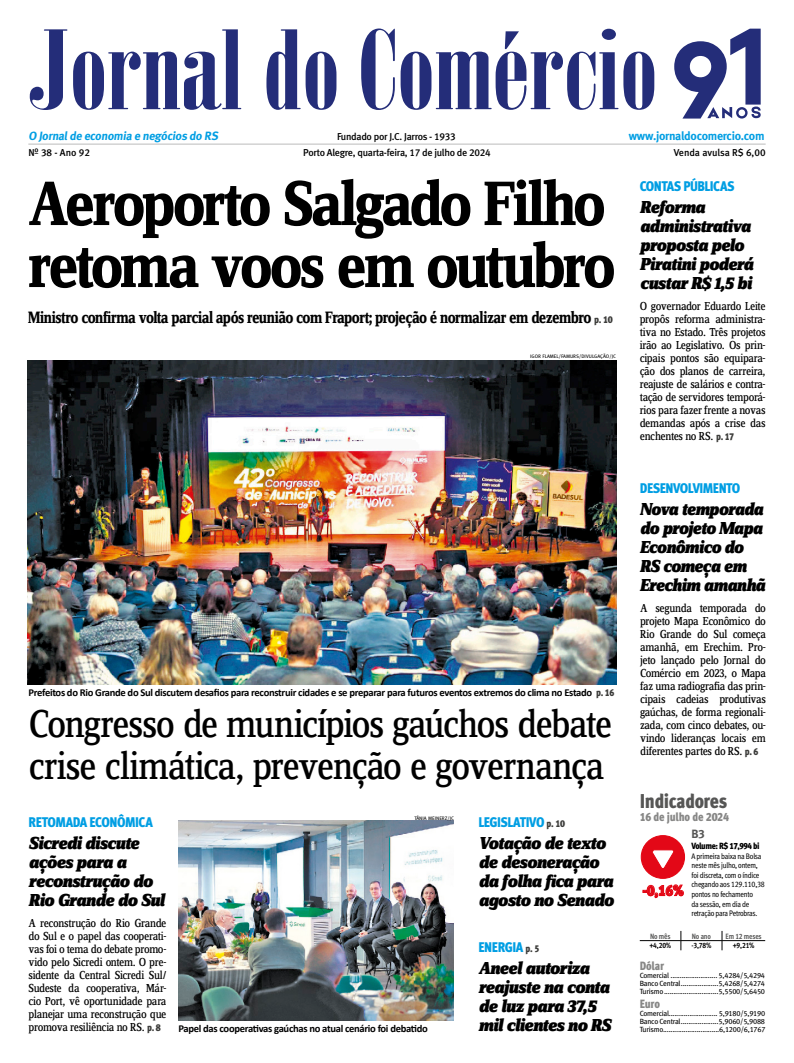
<style>
.page{position:relative;width:794px;height:1063px;background:#fff}
.page>*{position:absolute;margin:0;border:0;box-sizing:border-box;transform-origin:0 0}
.manchete{font:700 65px/62px "Zine Serif Dis";letter-spacing:-.055em;color:#000}
.titulo{font:40px/42px "Zine Serif Dis";letter-spacing:-.045em;color:#000}
.Titulo_Indicadores{font:20px "Meta Cond Black LF";letter-spacing:-.02em;color:#565655}
.titulo_chamadas{font:italic 900 18px/19px "Zine Serif Dis";letter-spacing:-.035em;color:#000}
.linha_de_apoio_da_ma{font:700 17.1px "Zine Serif Dis";letter-spacing:-.04em;color:#000;scale:.9 1}
.t1{font:15px "Meta Cond Black LF";color:#e30817}
.cartola{font:14px "Meta Cond Black LF";letter-spacing:-.035em;color:#009ee3}
.manchete-2{font:14px "Meta Cond Black LF";letter-spacing:-.035em;color:#009ee3}
.TEXTO_capa{font:12px/13px "Zine Serif Dis";letter-spacing:-.035em;color:#000;text-align:justify}
.t2{font:700 12px "Meta";letter-spacing:-.02em;color:#009ee3}
.Data_Indicadores{font:12px "Meta Cond Black LF";letter-spacing:-.02em;color:#878786}
.indicadores_negrito{font:12px "Meta Cond Black LF";color:#878786}
.t3{font:12px "Meta Bold LF";color:#565655}
.Legenda{font:700 10.6px "Calibri";letter-spacing:-.03em;color:#000}
.t4{font:10px "Meta Medium LF";letter-spacing:-.025em;color:#000}
.t5{font:10px "Meta Cond Black LF";color:#3c3c3a}
.t6{font:10px "Meta Medium LF";letter-spacing:-.005em;color:#000}
.t7{font:9px "Meta Cond Black LF";letter-spacing:-.05em;color:#000}
.t8{font:8px/9.6px "Meta Cond Book LF";letter-spacing:-.03em;color:#000}
.topo_negrito{font:7.7px "Meta Cond Bold LF";letter-spacing:-.02em;color:#565655}
.topo_negrito-2{font:7.7px "Meta Cond Bold LF";color:#000}
.indicadores_negrito-2{font:7.5px/8px "Meta Book LF";letter-spacing:-.03em;color:#000}
.Crédito{font:5px "Meta Book Caps";color:#000}
.s1{font-family:"Meta Cond Black LF";font-weight:400;font-size:10px;color:#3c3c3a}
</style>
<div class="page">
<hr style="left:28px;top:144px;width:737px;height:1px;background:#bbb">
<svg style="left:30px;top:29px;width:37px;height:81px"></svg>
<svg style="left:73px;top:29px;width:168px;height:81px"></svg>
<svg style="left:266px;top:29px;width:70px;height:81px"></svg>
<svg style="left:361px;top:29px;width:293px;height:81px"></svg>
<svg style="left:674px;top:29px;width:86px;height:90px"></svg>
<img style="left:28px;top:361px;width:588px;height:323px">
<img style="left:178px;top:820px;width:276px;height:200px">
<hr style="left:640px;top:940px;width:41px;height:1px;background:#000">
<hr style="left:681px;top:940px;width:41px;height:1px;background:#000">
<svg style="left:680px;top:931px;width:1px;height:19px"></svg>
<hr style="left:722px;top:940px;width:43px;height:1px;background:#000">
<svg style="left:722px;top:931px;width:1px;height:19px"></svg>
<svg style="left:640px;top:835px;width:45px;height:63px"></svg>
<p class="t2" style="left:28px;top:129px;width:193px">O Jornalde economia e negócios do RS</p>
<p class="t4" style="left:337px;top:131px;width:120px">Fundado por J.C. Jarros - 1933</p>
<p class="t2" style="left:629px;top:129px;width:137px">www.jornaldocomercio.com</p>
<p class="t6" style="left:674px;top:147px;width:93px">Venda avulsa R$ 6,00</p>
<p class="manchete" style="left:28px;top:176px;width:589px">Aeroporto Salgado Filho retoma voos em outubro</p>
<p class="t4" style="left:28px;top:147px;width:63px">Nº 38 - Ano 92</p>
<p class="t4" style="left:303px;top:147px;width:189px">Porto Alegre, quarta-feira, 17 de julho de 2024</p>
<p class="cartola" style="left:640px;top:178px;width:97px">CONTAS PÚBLICAS</p>
<p class="titulo_chamadas" style="left:640px;top:199px;width:115px">Reforma administrativa proposta pelo<br>Piratini poderá custar R$ 1,5 bi</p>
<p class="TEXTO_capa" style="left:640px;top:300px;width:127px">O governador Eduardo Leite propôs reforma administra&shy;tiva no Estado. Três projetos irão ao Legislativo. Os prin&shy;cipais pontos são equipara&shy;ção dos planos de carreira, reajuste de salários e contra&shy;tação de servidores temporá&shy;rios para fazer frente a novas demandas após a crise das enchentes no RS.</p>
<p class="linha_de_apoio_da_ma" style="left:28px;top:309px;width:627px">Ministro confirma volta parcial após reunião com Fraport; projeção é normalizar em dezembro</p>
<p class="t5" style="left:594px;top:314px;width:20px">p. 10</p>
<p class="Crédito" style="left:530px;top:353px;width:87px">IGOR FLAMEL/FAMURS/DIVULGAÇÃO/JC</p>
<p class="t5" style="left:716px;top:430px;width:20px">p. 17</p>
<p class="Legenda" style="left:29px;top:685px;width:587px">Prefeitos do Rio Grande do Sul discutem desafios para reconstruir cidades e se preparar para futuros eventos extremos do clima no Estado <span class="s1">p. 16</span></p>
<p class="titulo" style="left:29px;top:705px;width:585px">Congresso de municípios gaúchos debate crise climática, prevenção e governança</p>
<p class="cartola" style="left:29px;top:814px;width:126px">RETOMADA ECONÔMICA</p>
<p class="titulo_chamadas" style="left:29px;top:834px;width:138px">Sicredi discute ações para a reconstrução do<br>Rio Grande do Sul</p>
<p class="TEXTO_capa" style="left:29px;top:917px;width:139px">A reconstrução do Rio Grande do Sul e o papel das cooperati&shy;vas foi o tema do debate promo&shy;vido pelo Sicredi ontem. O pre&shy;sidente da Central Sicredi Sul/ Sudeste da cooperativa, Már&shy;cio Port, vê oportunidade para planejar uma reconstrução que promova resiliência no RS.</p>
<p class="t5" style="left:147px;top:1021px;width:15px">p. 8</p>
<p class="Crédito" style="left:414px;top:815px;width:41px">TÂNIA MEINERZ/JC</p>
<p class="Legenda" style="left:178px;top:1021px;width:251px">Papel das cooperativas gaúchas no atual cenário foi debatido</p>
<p class="manchete-2" style="left:478px;top:814px;width:68px">LEGISLATIVO</p>
<p class="t5" style="left:546px;top:817px;width:20px">p. 10</p>
<p class="titulo_chamadas" style="left:478px;top:834px;width:137px">Votação de texto de desoneração da folha fica para agosto no Senado</p>
<p class="manchete-2" style="left:478px;top:939px;width:46px">ENERGIA</p>
<p class="t5" style="left:525px;top:942px;width:15px">p. 5</p>
<p class="titulo_chamadas" style="left:478px;top:959px;width:134px">Aneel autoriza reajuste na conta de luz para 37,5 mil clientes no RS</p>
<p class="cartola" style="left:640px;top:480px;width:102px">DESENVOLVIMENTO</p>
<p class="titulo_chamadas" style="left:640px;top:501px;width:127px">Nova temporada do projeto Mapa<br>Econômico do<br>RS começa em<br>Erechim amanhã</p>
<p class="TEXTO_capa" style="left:640px;top:602px;width:127px">A segunda temporada do projeto Mapa Econômico do Rio Grande do Sul começa amanhã, em Erechim. Pro&shy;jeto lançado pelo Jornal do Comércio em 2023, o Mapa faz uma radiografia das prin&shy;cipais cadeias produtivas gaúchas, de forma regionali&shy;zada, com cinco debates, ou&shy;vindo lideranças locais em diferentes partes do RS.</p>
<p class="t5" style="left:744px;top:746px;width:15px">p. 6</p>
<p class="Titulo_Indicadores" style="left:640px;top:789px;width:89px">Indicadores</p>
<p class="Data_Indicadores" style="left:640px;top:810px;width:91px">16 de julho de 2024</p>
<p class="t1" style="left:642px;top:881px;width:43px">-0,16%</p>
<p class="t3" style="left:691px;top:827px;width:15px">B3</p>
<p class="t7" style="left:691px;top:840px;width:69px">Volume: R$ 17,994 bi</p>
<p class="t8" style="left:691px;top:851px;width:75px">A primeira baixa na Bolsa neste mês julho, ontem, foi discreta, com o índice chegando aos 129.110,38 pontos no fechamento<br>da sessão, em dia de retração para Petrobras.</p>
<p class="topo_negrito" style="left:650px;top:932px;width:22px">No mês</p>
<p class="topo_negrito" style="left:692px;top:932px;width:21px">No ano</p>
<p class="topo_negrito" style="left:725px;top:932px;width:38px">Em 12 meses</p>
<p class="topo_negrito-2" style="left:649px;top:941px;width:23px">+4,20%</p>
<p class="topo_negrito-2" style="left:691px;top:941px;width:22px">-3,78%</p>
<p class="topo_negrito-2" style="left:732px;top:941px;width:23px">+9,21%</p>
<p class="Data_Indicadores" style="left:640px;top:959px;width:26px">Dólar</p>
<p class="indicadores_negrito-2" style="left:640px;top:971px;width:127px">Comercial ......................... 5,4284/5,4294</p>
<p class="indicadores_negrito-2" style="left:640px;top:979px;width:127px">Banco Central....................5,4268/5,4274</p>
<p class="indicadores_negrito-2" style="left:640px;top:987px;width:127px">Turismo.............................5,5500/5,6450</p>
<p class="indicadores_negrito" style="left:640px;top:997px;width:22px">Euro</p>
<p class="indicadores_negrito-2" style="left:640px;top:1009px;width:127px">Comercial.......................... 5,9180/5,9190</p>
<p class="indicadores_negrito-2" style="left:640px;top:1017px;width:127px">Banco Central....................5,9060/5,9088<br>Turismo..............................6,1200/6,1767</p>
</div>
